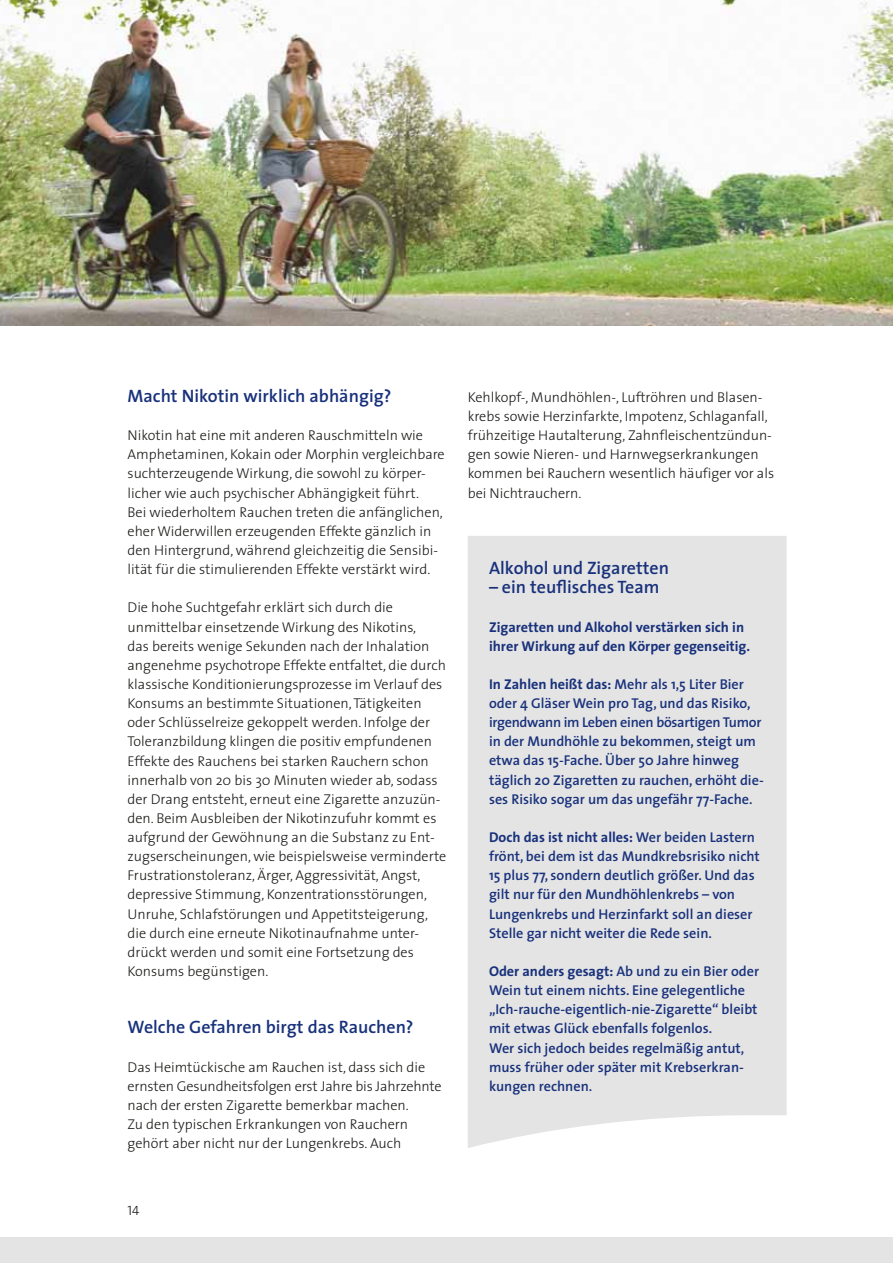
<style>
.page{position:relative;width:893px;height:1263px;background:#fff}
.page>*{position:absolute;margin:0;border:0;box-sizing:border-box;transform-origin:0 0}
.t1{font:600 18px "The Sans";color:#18317b}
.t2{font:300 14.25px/19.2px "The Sans";color:#1a1a18}
.t3{font:600 14.25px/19.2px "The Sans";color:#18317b}
.t4{font:700 14.25px/19.2px "The Sans";color:#18317b}
.t5{font:13.5px "The Sans Light Caps";color:#1a1a18}
.s1{font-weight:700}
</style>
<div class="page">
<img style="left:0;top:0;width:893px;height:325px">
<div style="left:468px;top:536px;width:319px;height:612px;background:#e4e4e4"></div>
<div style="left:0;top:1237px;width:893px;height:26px;background:#e4e4e4"></div>
<p class="t1" style="left:128px;top:381px;width:265px">Macht Nikotin wirklich abhängig?</p>
<p class="t2" style="left:128px;top:425px;width:319px">Nikotin hat eine mit anderen Rauschmitteln wie Amphetaminen, Kokain oder Morphin vergleichbare suchterzeugende Wirkung, die sowohl zu körper&shy;licher wie auch psychischer Abhängigkeit führt.<br>Bei wiederholtem Rauchen treten die anfänglichen, eher Widerwillen erzeugenden Effekte gänzlich in den Hintergrund, während gleichzeitig die Sensibi&shy;lität für die stimulierenden Effekte verstärkt wird.</p>
<p class="t2" style="left:128px;top:597px;width:320px">Die hohe Suchtgefahr erklärt sich durch die unmittelbar einsetzende Wirkung des Nikotins,<br>das bereits wenige Sekunden nach der Inhalation angenehme psychotrope Effekte entfaltet, die durch klassische Konditionierungsprozesse im Verlauf des Konsums an bestimmte Situationen, Tätigkeiten oder Schlüsselreize gekoppelt werden. Infolge der Toleranzbildung klingen die positiv empfundenen Effekte des Rauchens bei starken Rauchern schon innerhalb von 20 bis 30 Minuten wieder ab, sodass der Drang entsteht, erneut eine Zigarette anzuzün&shy;den. Beim Ausbleiben der Nikotinzufuhr kommt es aufgrund der Gewöhnung an die Substanz zu Ent&shy;zugserscheinungen, wie beispielsweise verminderte Frustrationstoleranz, Ärger, Aggressivität, Angst, depressive Stimmung, Konzentrationsstörungen, Unruhe, Schlafstörungen und Appetitsteigerung, die durch eine erneute Nikotinaufnahme unter&shy;drückt werden und somit eine Fortsetzung des Konsums begünstigen.</p>
<p class="t1" style="left:128px;top:1012px;width:288px">Welche Gefahren birgt das Rauchen?</p>
<p class="t2" style="left:128px;top:1057px;width:316px">Das Heimtückische am Rauchen ist, dass sich die ernsten Gesundheitsfolgen erst Jahre bis Jahrzehnte nach der ersten Zigarette bemerkbar machen.<br>Zu den typischen Erkrankungen von Rauchern gehört aber nicht nur der Lungenkrebs. Auch</p>
<p class="t5" style="left:128px;top:1200px;width:13px">14</p>
<p class="t2" style="left:468px;top:387px;width:308px">Kehlkopf-, Mundhöhlen-, Luftröhren und Blasen&shy;krebs sowie Herzinfarkte, Impotenz, Schlaganfall, frühzeitige Hautalterung, Zahnfleischentzündun&shy;gen sowie Nieren- und Harnwegserkrankungen kommen bei Rauchern wesentlich häufiger vor als bei Nichtrauchern.</p>
<p class="t1" style="left:489px;top:553px;width:181px">Alkohol und Zigaretten</p>
<p class="t1" style="left:489px;top:572px;width:172px">– ein teuflisches Team</p>
<p class="t4" style="left:489px;top:617px;width:263px">Zigaretten und Alkohol verstärken sich in ihrer Wirkung auf den Körper gegenseitig.</p>
<p class="t3" style="left:489px;top:674px;width:276px"><span class="s1">In Zahlen heißt das:</span> Mehr als 1,5 Liter Bier oder 4 Gläser Wein pro Tag, und das Risiko, irgendwann im Leben einen bösartigen Tumor in der Mundhöhle zu bekommen, steigt um etwa das 15-Fache. Über 50 Jahre hinweg täglich 20 Zigaretten zu rauchen, erhöht die&shy;ses Risiko sogar um das ungefähr 77-Fache.</p>
<p class="t3" style="left:489px;top:827px;width:272px"><span class="s1">Doch das ist nicht alles:</span> Wer beiden Lastern frönt, bei dem ist das Mundkrebsrisiko nicht 15 plus 77, sondern deutlich größer. Und das gilt nur für den Mundhöhlenkrebs – von Lungenkrebs und Herzinfarkt soll an dieser Stelle gar nicht weiter die Rede sein.</p>
<p class="t3" style="left:489px;top:961px;width:272px"><span class="s1">Oder anders gesagt:</span> Ab und zu ein Bier oder Wein tut einem nichts. Eine gelegentliche „Ich-rauche-eigentlich-nie-Zigarette“ bleibt mit etwas Glück ebenfalls folgenlos.<br>Wer sich jedoch beides regelmäßig antut, muss früher oder später mit Krebserkran&shy;kungen rechnen.</p>
</div>
